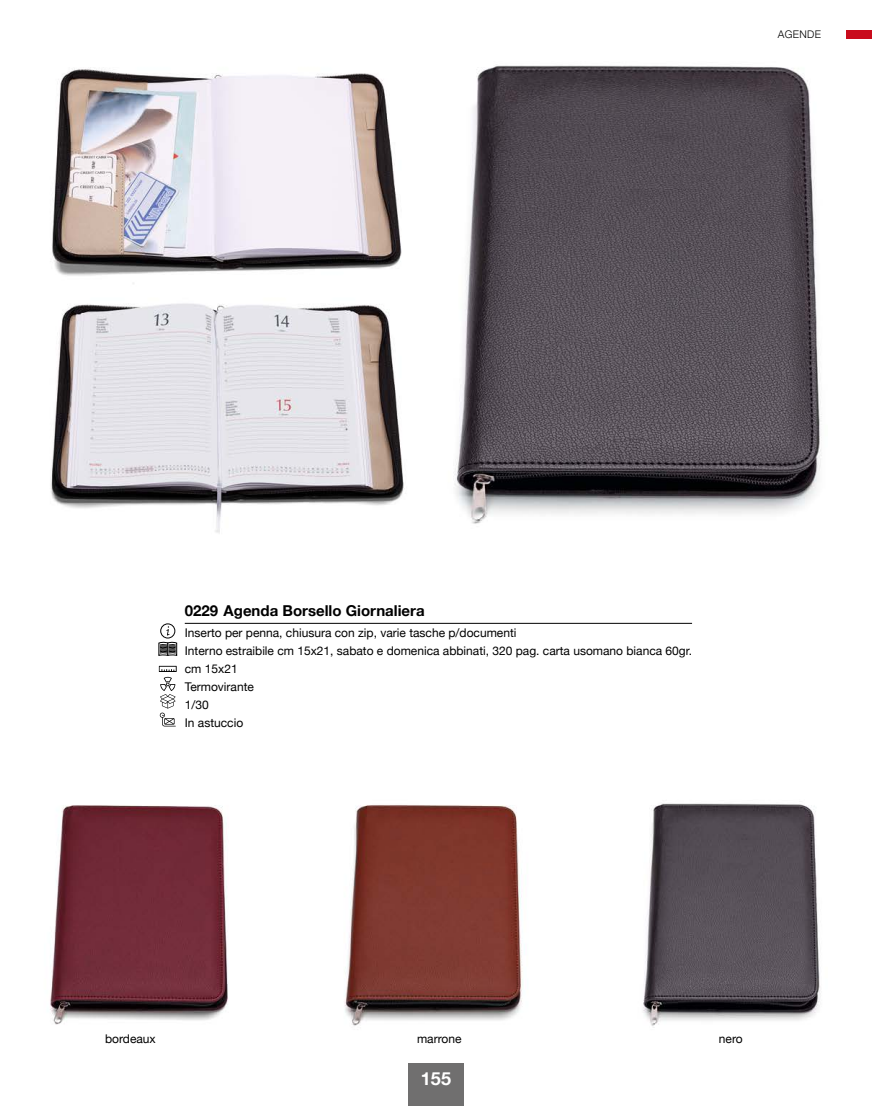
<style>
.page{position:relative;width:872px;height:1106px;background:#fff}
.page>*{position:absolute;margin:0;border:0;box-sizing:border-box;transform-origin:0 0}
.t1{font:700 18px "Helvetica Neue";color:#fff}
.t2{font:700 15px "Helvetica Neue";color:#000}
.t3{font:12px/18px "Helvetica Neue";color:#000}
.t4{font:300 10.5px "Helvetica Neue";letter-spacing:.03em;color:#000}
</style>
<div class="page">
<img style="left:50px;top:38px;width:822px;height:1068px">
<svg style="left:159px;top:666px;width:18px;height:60px"></svg>
<hr style="left:185px;top:623px;width:507px;height:1px;background:#000">
<svg style="left:158px;top:623px;width:19px;height:33px"></svg>
<div style="left:846px;top:30px;width:26px;height:8px;background:#c90b1c"></div>
<div style="left:408px;top:1063px;width:55px;height:43px;background:#706f6f"></div>
<p class="t4" style="left:778px;top:26px;width:45px">AGENDE</p>
<p class="t2" style="left:185px;top:599px;width:241px">0229 Agenda Borsello Giornaliera</p>
<p class="t3" style="left:185px;top:624px;width:509px">Inserto per penna, chiusura con zip, varie tasche p/documenti<br>Interno estraibile cm 15x21, sabato e domenica abbinati, 320 pag. carta usomano bianca 60gr. cm 15x21<br>Termovirante<br>1/30<br>In astuccio</p>
<p class="t3" style="left:105px;top:1030px;width:52px">bordeaux</p>
<p class="t3" style="left:417px;top:1030px;width:46px">marrone</p>
<p class="t3" style="left:719px;top:1030px;width:25px">nero</p>
<h1 class="t1" style="left:421px;top:1064px;width:32px">155</h1>
</div>
